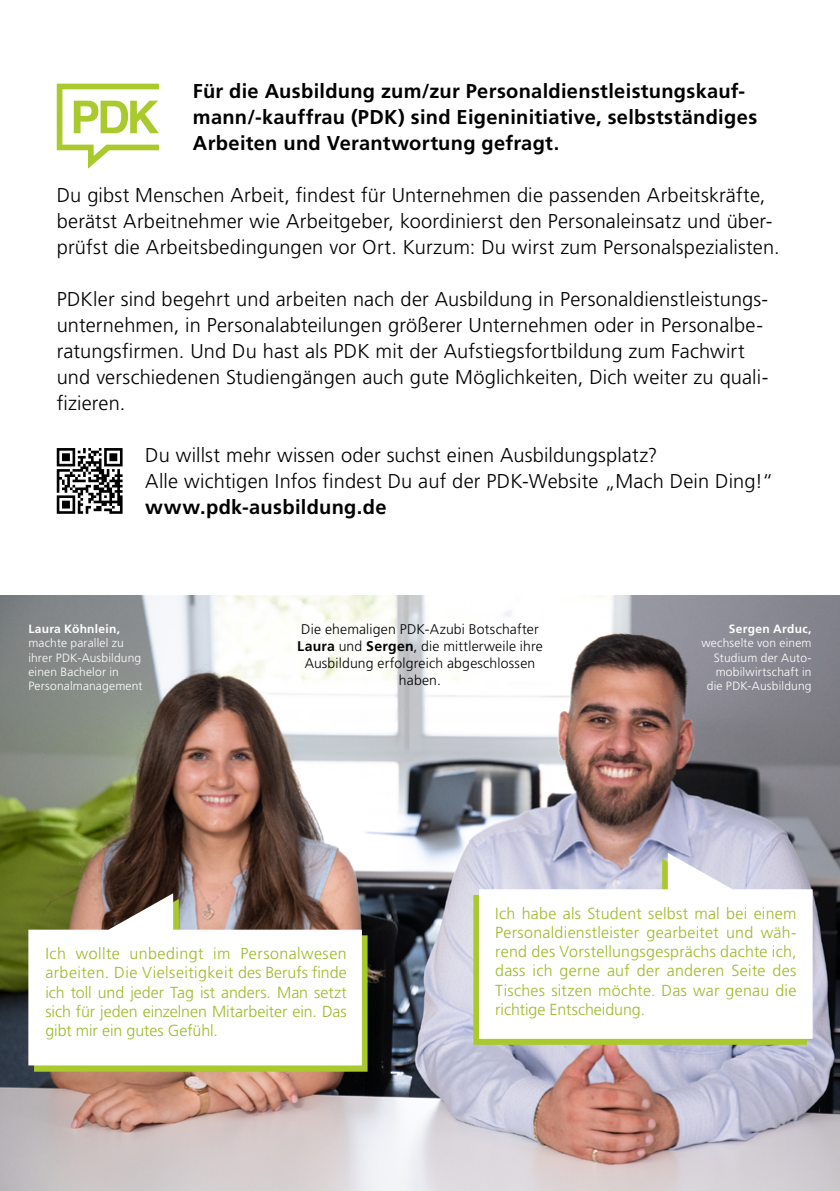
<style>
.page{position:relative;width:840px;height:1191px;background:#fff}
.page>*{position:absolute;margin:0;border:0;box-sizing:border-box;transform-origin:0 0}
.t1{font:300 20px/26px "Frutiger LT Pro";letter-spacing:.01em;color:#000}
.t2{font:700 20px/26px "Frutiger LT Pro";letter-spacing:.015em;color:#000}
.t3{font:300 16px/19.2px "Frutiger LT Pro";color:#9eba2a;text-align:justify}
.t4{font:300 14px/16.8px "Frutiger LT Pro";letter-spacing:.01em;color:#020203;text-align:center}
.t5{font:300 12px/14.4px "Frutiger LT Pro";letter-spacing:.015em;color:#fff;text-align:right}
.s1{font-weight:700}
</style>
<div class="page">
<img style="left:0;top:595px;width:839px;height:596px">
<svg style="left:473px;top:858px;width:333px;height:186px;background:#b5ce50"></svg>
<svg style="left:479px;top:853px;width:333px;height:185px"></svg>
<svg style="left:34px;top:899px;width:333px;height:172px;background:#a8c340"></svg>
<svg style="left:28px;top:893px;width:333px;height:172px"></svg>
<svg style="left:57px;top:448px;width:65px;height:66px"></svg>
<svg style="left:57px;top:84px;width:102px;height:85px"></svg>
<p class="t2" style="left:193px;top:78px;width:565px">Für die Ausbildung zum/zur Personaldienstleistungskauf&shy;mann/-kauffrau (PDK) sind Eigeninitiative, selbstständiges<br>Arbeiten und Verantwortung gefragt.</p>
<p class="t1" style="left:57px;top:182px;width:724px">Du gibst Menschen Arbeit, findest für Unternehmen die passenden Arbeitskräfte, berätst Arbeitnehmer wie Arbeitgeber, koordinierst den Personaleinsatz und über&shy;prüfst die Arbeitsbedingungen vor Ort. Kurzum: Du wirst zum Personalspezialisten.</p>
<p class="t1" style="left:57px;top:286px;width:712px">PDKler sind begehrt und arbeiten nach der Ausbildung in Personaldienstleistungs&shy;unternehmen, in Personalabteilungen größerer Unternehmen oder in Personalbe&shy;ratungsfirmen. Und Du hast als PDK mit der Aufstiegsfortbildung zum Fachwirt und verschiedenen Studiengängen auch gute Möglichkeiten, Dich weiter zu quali&shy;fizieren.</p>
<p class="t1" style="left:145px;top:442px;width:513px">Du willst mehr wissen oder suchst einen Ausbildungsplatz?</p>
<p class="t1" style="left:145px;top:468px;width:629px">Alle wichtigen Infos findest Du auf der PDK-Website „Mach Dein Ding!“</p>
<p class="t2" style="left:145px;top:494px;width:242px">www.pdk-ausbildung.de</p>
<p class="t5" style="left:28px;top:621px;width:116px;text-align:left"><span class="s1">Laura Köhnlein, </span>machte parallel zu ihrer PDK-Ausbildung einen Bachelor in<br>Personalmanagement</p>
<p class="t4" style="left:297px;top:621px;width:247px">Die ehemaligen PDK-Azubi Botschafter<br><span class="s1">Laura</span> und <span class="s1">Sergen</span>, die mittlerweile ihre<br>Ausbildung erfolgreich abgeschlossen haben.</p>
<p class="t5" style="left:701px;top:621px;width:112px"><span class="s1">Sergen Arduc, </span>wechselte von einem<br>Studium der Auto&shy;mobilwirtschaft in die PDK-Ausbildung</p>
<p class="t3" style="left:45px;top:944px;width:303px">Ich wollte unbedingt im Personalwesen arbeiten. Die Vielseitigkeit des Berufs finde ich toll und jeder Tag ist anders. Man setzt sich für jeden einzelnen Mitarbeiter ein. Das gibt mir ein gutes Gefühl.</p>
<p class="t3" style="left:495px;top:903px;width:303px">Ich habe als Student selbst mal bei einem Personaldienstleister gearbeitet und wäh&shy;rend des Vorstellungsgesprächs dachte ich, dass ich gerne auf der anderen Seite des Tisches sitzen möchte. Das war genau die richtige Entscheidung.</p>
</div>
